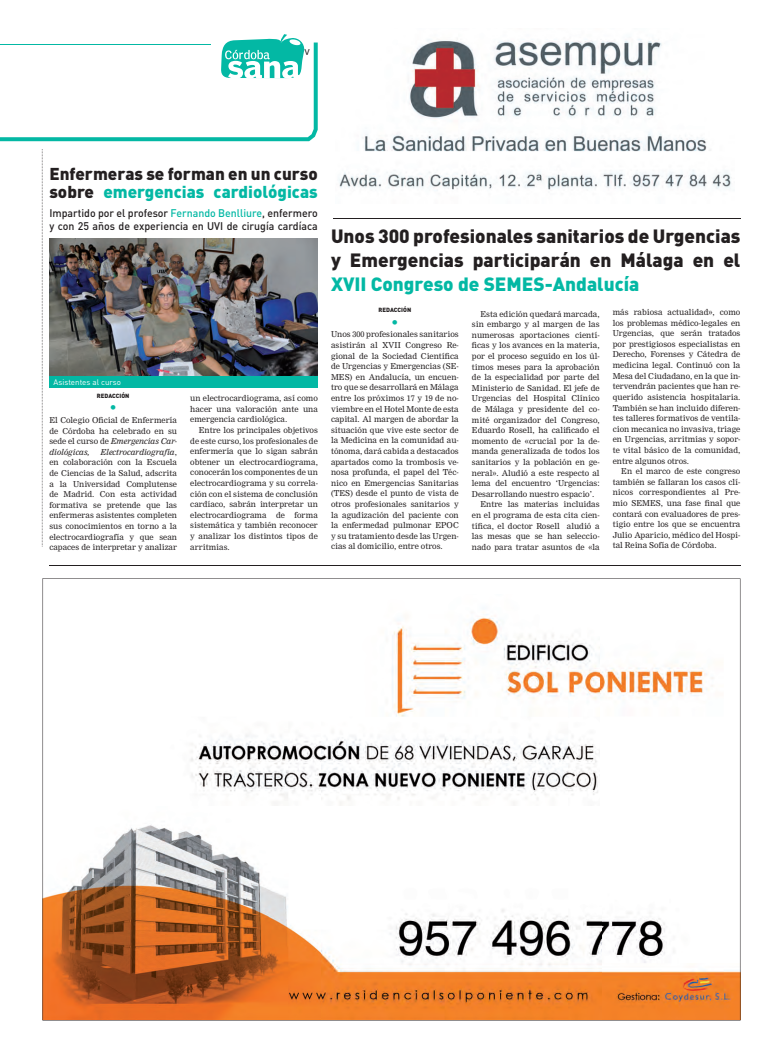
<style>
.page{position:relative;width:783px;height:1049px;background:#fff}
.page>*{position:absolute;margin:0;border:0;box-sizing:border-box;transform-origin:0 0}
.t1{font:900 19px/24px "DIN";color:#231f20;text-align:justify}
.t2{font:900 17px/18px "DIN";color:#231f20}
.t3{font:14px "DIN";color:#03b8a4}
.t4{font:12px "DIN";color:#231f20}
.t5{font:500 11px/13px "DIN";color:#231f20;scale:.96 1}
.t6{font:8px/10.6px "Nimrod";color:#231f20;text-align:justify}
.t7{font:8px "DIN";color:#fff}
.t8{font:900 6px "DIN";color:#231f20}
.s1{color:#03b8a4}
.s2{font-style:italic}
</style>
<div class="page">
<img style="left:339px;top:39px;width:392px;height:151px">
<svg style="left:42px;top:149px;width:1px;height:397px"></svg>
<hr style="left:332px;top:218px;width:408px;height:1px;background:#231f20">
<svg style="left:0;top:34px;width:317px;height:107px"></svg>
<hr style="left:49px;top:565px;width:691px;height:1px;background:#231f20">
<svg style="left:43px;top:578px;width:697px;height:442px"></svg>
<img style="left:49px;top:238px;width:269px;height:138px">
<div style="left:49px;top:376px;width:269px;height:11px;background:#03b8a4"></div>
<p class="t4" style="left:304px;top:47px;width:7px">v</p>
<p class="t2" style="left:49px;top:166px;width:270px">Enfermeras se forman en un curso sobre <span class="s1">emergencias cardiológicas</span></p>
<p class="t5" style="left:49px;top:208px;width:281px">Impartido por el profesor <span class="s1">Fernando Benlliure</span>, enfermero y con 25 años de experiencia en UVI de cirugía cardíaca</p>
<p class="t7" style="left:54px;top:379px;width:69px">Asistentes al curso</p>
<p class="t8" style="left:97px;top:394px;width:34px">REDACCIÓN</p>
<p class="t3" style="left:109px;top:402px;width:9px">•</p>
<p class="t6" style="left:49px;top:415px;width:129px">El Colegio Oficial de Enfermería de Córdoba ha celebrado en su sede el curso de <span class="s2">Emergencias Car&shy;diológicas,</span></p>
<p class="t6" style="left:49px;top:447px;width:129px;text-indent:51px"><span class="s2">Electrocardiografía</span>, en colaboración con la Escuela de Ciencias de la Salud, adscrita a la Universidad Complutense de Madrid. Con esta actividad formativa se pretende que las enfermeras asistentes completen sus conocimientos en torno a la electrocardiografía y que sean capaces de interpretar y analizar</p>
<p class="t6" style="left:190px;top:393px;width:129px">un electrocardiograma, así como</p>
<p class="t6" style="left:190px;top:404px;width:129px">hacer una valoración ante una</p>
<p class="t6" style="left:190px;top:415px;width:99px">emergencia cardiológica.</p>
<p class="t6" style="left:199px;top:425px;width:121px">Entre los principales objetivos</p>
<p class="t6" style="left:190px;top:436px;width:129px">de este curso, los profesionales de</p>
<p class="t6" style="left:190px;top:446px;width:129px">enfermería que lo sigan sabrán</p>
<p class="t6" style="left:190px;top:457px;width:129px">obtener un electrocardiograma,</p>
<p class="t6" style="left:190px;top:468px;width:129px">conocerán los componentes de un</p>
<p class="t6" style="left:190px;top:478px;width:129px">electrocardiograma y su correla-</p>
<p class="t6" style="left:190px;top:489px;width:129px">ción con el sistema de conclusión</p>
<p class="t6" style="left:190px;top:499px;width:129px">cardíaco, sabrán interpretar un</p>
<p class="t6" style="left:190px;top:510px;width:129px">electrocardiograma de forma</p>
<p class="t6" style="left:190px;top:521px;width:129px">sistemática y también reconocer</p>
<p class="t6" style="left:190px;top:531px;width:129px">y analizar los distintos tipos de</p>
<p class="t6" style="left:190px;top:542px;width:41px">arritmias.</p>
<p class="t1" style="left:331px;top:226px;width:411px">Unos 300 profesionales sanitarios de Urgencias y Emergencias participarán en Málaga en el <span class="s1">XVII Congreso de SEMES-Andalucía</span></p>
<p class="t8" style="left:378px;top:308px;width:34px">REDACCIÓN</p>
<p class="t3" style="left:391px;top:317px;width:9px">•</p>
<p class="t6" style="left:331px;top:330px;width:129px">Unos 300 profesionales sanitarios asistirán al XVII Congreso Re&shy;gional de la Sociedad Científica de Urgencias y Emergencias (SE-MES) en Andalucía, un encuen&shy;tro que se desarrollará en Málaga entre los próximos 17 y 19 de no&shy;viembre en el Hotel Monte de esta capital. Al margen de abordar la situación que vive este sector de la Medicina en la comunidad au&shy;tónoma, dará cabida a destacados apartados como la trombosis ve&shy;nosa profunda, el papel del Téc&shy;nico en Emergencias Sanitarias (TES) desde el punto de vista de otros profesionales sanitarios y la agudización del paciente con la enfermedad pulmonar EPOC y su tratamiento desde las Urgen&shy;cias al domicilio, entre otros.</p>
<p class="t6" style="left:480px;top:309px;width:121px">Esta edición quedará marcada,</p>
<p class="t6" style="left:472px;top:319px;width:129px">sin embargo y al margen de las</p>
<p class="t6" style="left:472px;top:330px;width:129px">numerosas aportaciones cientí-</p>
<p class="t6" style="left:472px;top:341px;width:129px">ficas y los avances en la materia,</p>
<p class="t6" style="left:472px;top:351px;width:129px">por el proceso seguido en los úl-</p>
<p class="t6" style="left:472px;top:362px;width:129px">timos meses para la aprobación</p>
<p class="t6" style="left:472px;top:372px;width:129px">de la especialidad por parte del</p>
<p class="t6" style="left:472px;top:383px;width:129px">Ministerio de Sanidad. El jefe de</p>
<p class="t6" style="left:472px;top:394px;width:129px">Urgencias del Hospital Clínico</p>
<p class="t6" style="left:472px;top:404px;width:129px">de Málaga y presidente del co-</p>
<p class="t6" style="left:472px;top:415px;width:129px">mité organizador del Congreso,</p>
<p class="t6" style="left:472px;top:425px;width:129px">Eduardo Rosell, ha calificado el</p>
<p class="t6" style="left:472px;top:436px;width:129px">momento de «crucial por la de-</p>
<p class="t6" style="left:472px;top:447px;width:129px">manda generalizada de todos los</p>
<p class="t6" style="left:472px;top:457px;width:129px">sanitarios y la población en ge-</p>
<p class="t6" style="left:472px;top:468px;width:129px">neral». Aludió a este respecto al</p>
<p class="t6" style="left:472px;top:478px;width:129px">lema del encuentro ‘Urgencias:</p>
<p class="t6" style="left:472px;top:489px;width:124px">Desarrollando nuestro espacio’.</p>
<p class="t6" style="left:480px;top:500px;width:121px">Entre las materias incluidas</p>
<p class="t6" style="left:472px;top:510px;width:129px">en el programa de esta cita cien-</p>
<p class="t6" style="left:472px;top:521px;width:129px">tífica, el doctor Rosell aludió a</p>
<p class="t6" style="left:472px;top:531px;width:129px">las mesas que se han seleccio-</p>
<p class="t6" style="left:472px;top:542px;width:129px">nado para tratar asuntos de «la</p>
<p class="t6" style="left:612px;top:307px;width:129px">más rabiosa actualidad», como</p>
<p class="t6" style="left:612px;top:318px;width:129px">los problemas médico-legales en</p>
<p class="t6" style="left:612px;top:329px;width:129px">Urgencias, que serán tratados</p>
<p class="t6" style="left:612px;top:339px;width:129px">por prestigiosos especialistas en</p>
<p class="t6" style="left:612px;top:350px;width:129px">Derecho, Forenses y Cátedra de</p>
<p class="t6" style="left:612px;top:360px;width:129px">medicina legal. Continuó con la</p>
<p class="t6" style="left:612px;top:371px;width:129px">Mesa del Ciudadano, en la que in-</p>
<p class="t6" style="left:612px;top:382px;width:129px">tervendrán pacientes que han re-</p>
<p class="t6" style="left:612px;top:392px;width:129px">querido asistencia hospitalaria.</p>
<p class="t6" style="left:612px;top:403px;width:129px">También se han incluido diferen-</p>
<p class="t6" style="left:612px;top:413px;width:129px">tes talleres formativos de ventila-</p>
<p class="t6" style="left:612px;top:424px;width:129px">cion mecanica no invasiva, triage</p>
<p class="t6" style="left:612px;top:435px;width:129px">en Urgencias, arritmias y sopor-</p>
<p class="t6" style="left:612px;top:445px;width:129px">te vital básico de la comunidad,</p>
<p class="t6" style="left:612px;top:456px;width:78px">entre algunos otros.</p>
<p class="t6" style="left:621px;top:466px;width:121px">En el marco de este congreso</p>
<p class="t6" style="left:612px;top:477px;width:129px">también se fallaran los casos clí-</p>
<p class="t6" style="left:612px;top:488px;width:129px">nicos correspondientes al Pre-</p>
<p class="t6" style="left:612px;top:498px;width:129px">mio SEMES, una fase final que</p>
<p class="t6" style="left:612px;top:509px;width:129px">contará con evaluadores de pres-</p>
<p class="t6" style="left:612px;top:519px;width:129px">tigio entre los que se encuentra</p>
<p class="t6" style="left:612px;top:530px;width:129px">Julio Aparicio, médico del Hospi-</p>
<p class="t6" style="left:612px;top:541px;width:105px">tal Reina Sofía de Córdoba.</p>
</div>
